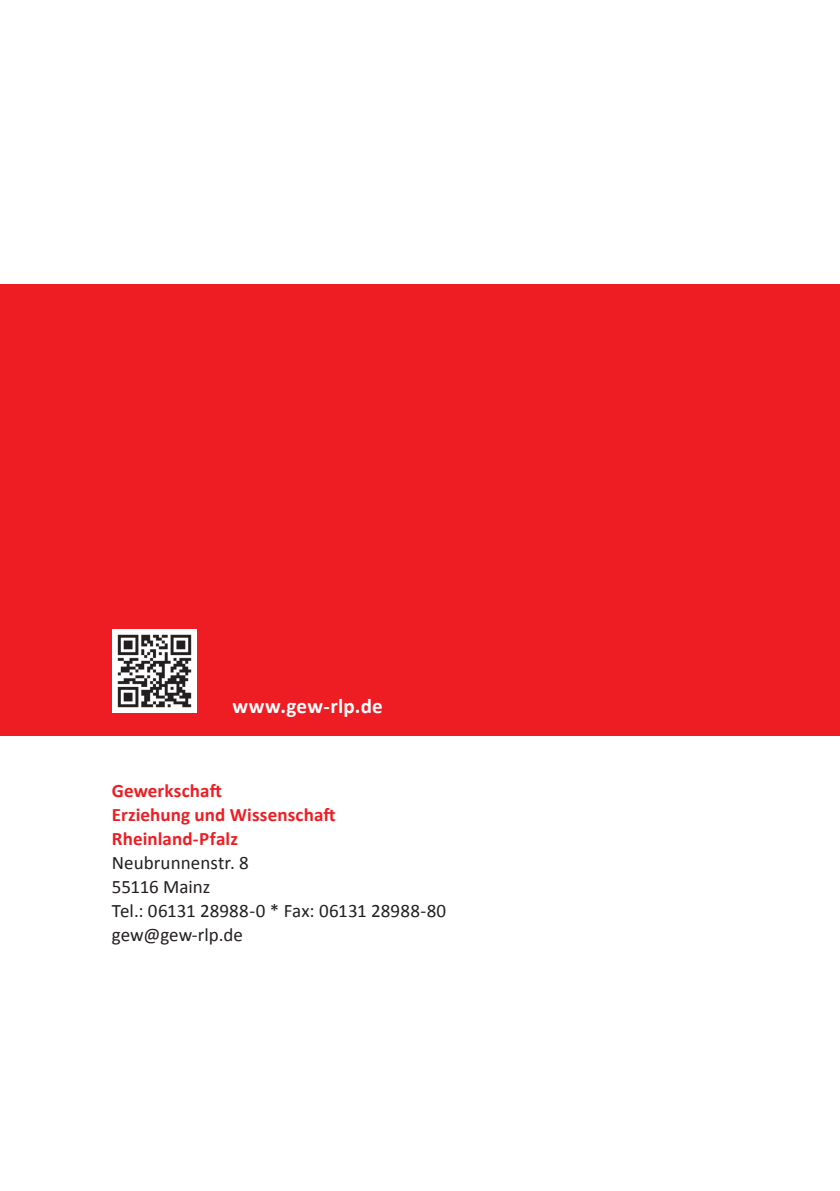
<style>
.page{position:relative;width:840px;height:1191px;background:#fff}
.page>*{position:absolute;margin:0;border:0;box-sizing:border-box;transform-origin:0 0}
.t1{font:700 21px "Calibri";letter-spacing:.015em;color:#fff}
.t2{font:19px/24px "Calibri";color:#231f20}
.t3{font:700 19px/24px "Calibri";letter-spacing:.005em;color:#ee1d23}
</style>
<div class="page">
<hr style="left:839px;top:285px;width:1px;height:451px;background:#ee1d23">
<div style="left:0;top:284px;width:839px;height:450px;background:#ee1d23"></div>
<img style="left:113px;top:629px;width:83px;height:84px">
<div style="left:0;top:728px;width:839px;height:7px;background:#ee1d23"></div>
<p class="t1" style="left:232px;top:693px;width:152px">www.gew-rlp.de</p>
<p class="t3" style="left:112px;top:778px;width:225px">Gewerkschaft<br>Erziehung und Wissenschaft<br>Rheinland-Pfalz</p>
<p class="t2" style="left:112px;top:850px;width:336px">Neubrunnenstr. 8<br>55116 Mainz<br>Tel.: 06131 28988-0 * Fax: 06131 28988-80 gew@gew-rlp.de</p>
</div>
